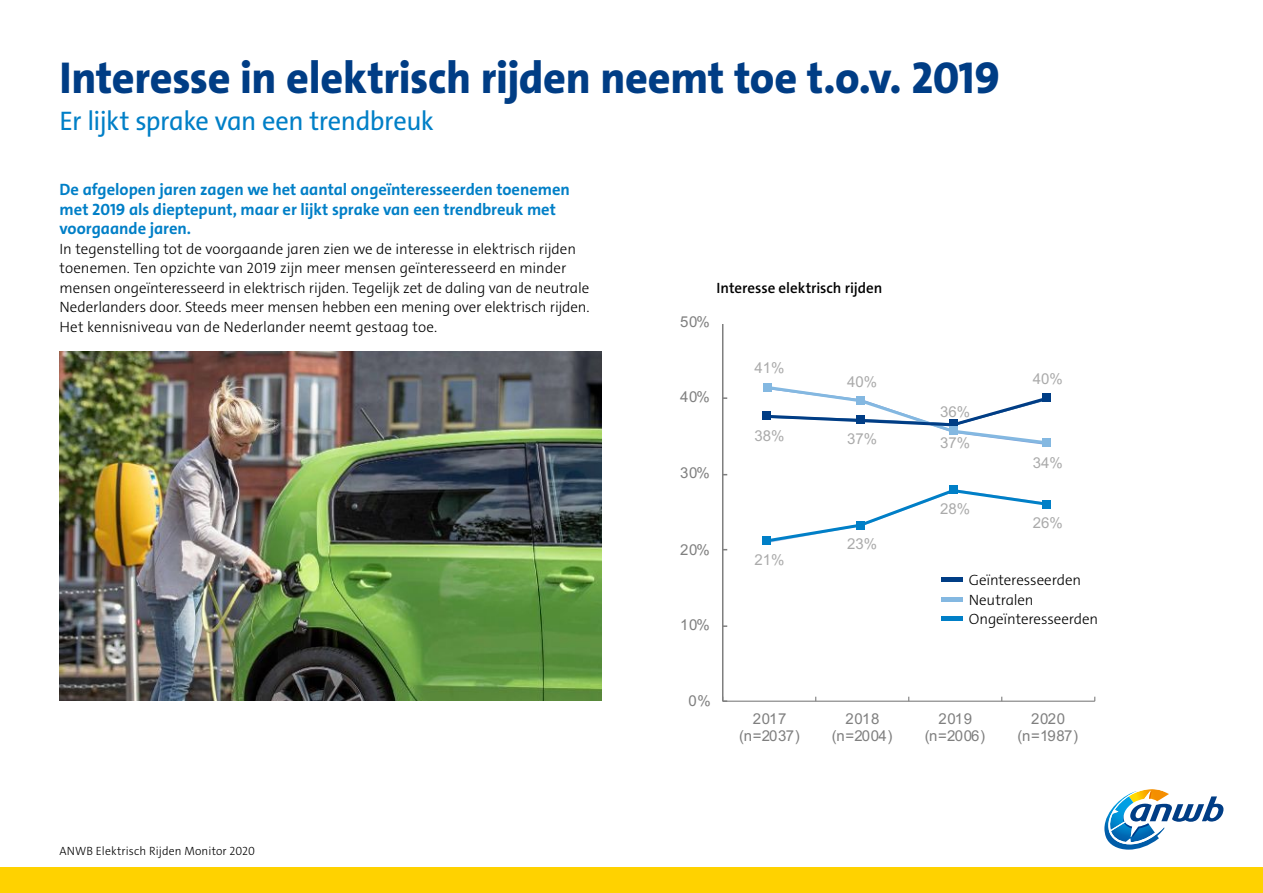
<style>
.page{position:relative;width:1263px;height:893px;background:#fff}
.page>*{position:absolute;margin:0;border:0;box-sizing:border-box;transform-origin:0 0}
.t1{font:800 45px "The Sans C4 s";letter-spacing:-.01em;color:#003d85}
.t2{font:27px "The Sans C4 s";letter-spacing:-.02em;color:#007fc7}
.t3{font:700 16.5px/19.5px "The Sans C4 s";letter-spacing:-.005em;color:#007fc7}
.t4{font:300 15px/19.5px "The Sans C4 s";letter-spacing:-.005em;color:#000}
.t5{font:15px/16.5px "Arial";letter-spacing:-.005em;color:#7f7f7f;text-align:center}
.t6{font:15px "Arial";color:#aaa}
.t7{font:600 15px "The Sans C4 s";letter-spacing:-.005em;color:#000}
.t8{font:15px "Arial";letter-spacing:.045em;color:#7f7f7f}
.t9{font:300 12px "The Sans C4 s";letter-spacing:.01em;color:#000}
</style>
<div class="page">
<div style="left:0;top:867px;width:1263px;height:26px;background:#ffd200"></div>
<svg style="left:1104px;top:789px;width:119px;height:61px"></svg>
<hr style="left:722px;top:322px;width:1px;height:379px;background:#7f7f7f">
<hr style="left:723px;top:701px;width:372px;height:1px;background:#7f7f7f">
<hr style="left:941px;top:578px;width:21px;height:4px;background:#003d85">
<div style="left:941px;top:597px;width:21px;height:5px;background:#84b8e1"></div>
<hr style="left:941px;top:617px;width:21px;height:4px;background:#007fc7">
<div style="left:763px;top:383px;width:9px;height:8px;background:#84b8e1"></div>
<div style="left:762px;top:537px;width:8px;height:8px;background:#007fc7"></div>
<div style="left:949px;top:485px;width:8px;height:9px;background:#007fc7"></div>
<div style="left:762px;top:411px;width:9px;height:9px;background:#003d85"></div>
<svg style="left:764px;top:386px;width:286px;height:60px"></svg>
<div style="left:949px;top:426px;width:8px;height:9px;background:#84b8e1"></div>
<svg style="left:763px;top:486px;width:287px;height:58px"></svg>
<img style="left:60px;top:351px;width:542px;height:350px">
<h1 class="t1" style="left:60px;top:49px;width:942px">Interesse in elektrisch rijden neemt toe t.o.v. 2019</h1>
<h2 class="t2" style="left:60px;top:104px;width:376px">Er lijkt sprake van een trendbreuk</h2>
<p class="t3" style="left:60px;top:180px;width:512px">De afgelopen jaren zagen we het aantal ongeïnteresseerden toenemen met 2019 als dieptepunt, maar er lijkt sprake van een trendbreuk met voorgaande jaren.</p>
<p class="t4" style="left:60px;top:239px;width:532px">In tegenstelling tot de voorgaande jaren zien we de interesse in elektrisch rijden toenemen. Ten opzichte van 2019 zijn meer mensen geïnteresseerd en minder mensen ongeïnteresseerd in elektrisch rijden. Tegelijk zet de daling van de neutrale Nederlanders door. Steeds meer mensen hebben een mening over elektrisch rijden.<br>Het kennisniveau van de Nederlander neemt gestaag toe.</p>
<p class="t9" style="left:60px;top:843px;width:197px">ANWB Elektrisch Rijden Monitor 2020</p>
<p class="t8" style="left:680px;top:311px;width:31px">50%</p>
<p class="t7" style="left:716px;top:278px;width:167px">Interesse elektrisch rijden</p>
<p class="t8" style="left:680px;top:386px;width:31px">40%</p>
<p class="t8" style="left:680px;top:463px;width:31px">30%</p>
<p class="t8" style="left:680px;top:539px;width:31px">20%</p>
<p class="t8" style="left:680px;top:614px;width:31px">10%</p>
<p class="t6" style="left:754px;top:358px;width:32px">41%</p>
<p class="t6" style="left:847px;top:371px;width:32px">40%</p>
<p class="t6" style="left:940px;top:401px;width:32px">36%</p>
<p class="t6" style="left:754px;top:425px;width:32px">38%</p>
<p class="t6" style="left:847px;top:428px;width:32px">37%</p>
<p class="t6" style="left:940px;top:433px;width:32px">37%</p>
<p class="t6" style="left:754px;top:550px;width:32px">21%</p>
<p class="t6" style="left:847px;top:533px;width:32px">23%</p>
<p class="t6" style="left:940px;top:499px;width:32px">28%</p>
<p class="t6" style="left:1033px;top:368px;width:32px">40%</p>
<p class="t6" style="left:1033px;top:452px;width:32px">34%</p>
<p class="t6" style="left:1033px;top:512px;width:32px">26%</p>
<p class="t4" style="left:969px;top:570px;width:131px">Geïnteresseerden<br>Neutralen<br>Ongeïnteresseerden</p>
<p class="t8" style="left:688px;top:691px;width:24px">0%</p>
<p class="t5" style="left:739px;top:711px;width:62px">2017 (n=2037)</p>
<p class="t5" style="left:832px;top:711px;width:62px">2018 (n=2004)</p>
<p class="t5" style="left:925px;top:711px;width:62px">2019 (n=2006)</p>
<p class="t5" style="left:1018px;top:711px;width:62px">2020 (n=1987)</p>
</div>
